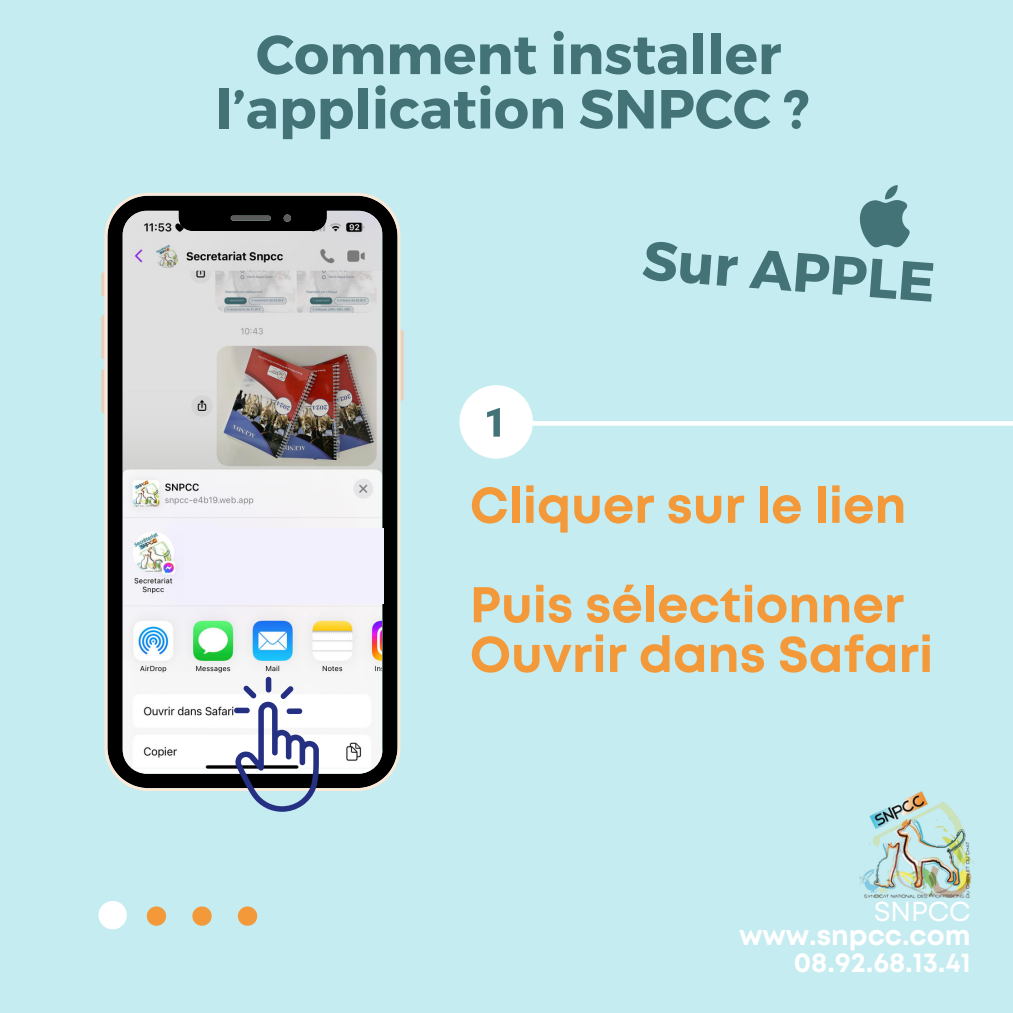
<style>
.page{position:relative;width:1013px;height:1013px;background:#fff}
.page>*{position:absolute;margin:0;border:0;box-sizing:border-box;transform-origin:0 0}
.t1{font:700 55px/54.4px "Montserrat";color:#437377;text-align:center}
.t2{font:700 50px/49.8px "Mont";color:#f39939}
.t3{font:700 27.5px "Mont";color:#fff}
.t4{font:27.5px "Mont";color:#fff}
</style>
<div class="page">
<div style="left:0;top:0;width:1012px;height:1012px;background:#c5ecf1"></div>
<svg style="left:101px;top:272px;width:3px;height:24px"></svg>
<svg style="left:101px;top:315px;width:3px;height:44px"></svg>
<svg style="left:101px;top:369px;width:3px;height:44px"></svg>
<svg style="left:400px;top:329px;width:4px;height:72px"></svg>
<svg style="left:104px;top:193px;width:296px;height:598px;background:#afafae"></svg>
<svg style="left:147px;top:906px;width:19px;height:19px"></svg>
<svg style="left:192px;top:906px;width:20px;height:19px"></svg>
<svg style="left:238px;top:906px;width:19px;height:19px"></svg>
<div style="left:98px;top:901px;width:29px;height:28px;background:#fff;border-radius:50%"></div>
<div style="left:498px;top:421px;width:514px;height:5px;background:#fff"></div>
<div style="left:459px;top:385px;width:73px;height:73px;background:#fff;border-radius:50%"></div>
<svg style="left:487px;top:408px;width:13px;height:28px"></svg>
<svg style="left:859px;top:185px;width:50px;height:62px"></svg>
<svg style="left:235px;top:677px;width:83px;height:134px;background:#abb1c4"></svg>
<img style="left:859px;top:791px;width:114px;height:108px">
<div style="left:184px;top:528px;width:199px;height:75px;background:#f2f0fc"></div>
<p class="t1" style="left:215px;top:25px;width:596px">Comment installer l’application SNPCC ?</p>
<p class="t1" style="left:644px;top:231px;width:295px;rotate:4deg">Sur APPLE</p>
<p class="t2" style="left:470px;top:484px;width:438px">Cliquer sur le lien</p>
<p class="t2" style="left:470px;top:583px;width:465px">Puis sélectionner<br>Ouvrir dans Safari</p>
<p class="t4" style="left:874px;top:901px;width:98px">SNPCC</p>
<p class="t3" style="left:739px;top:924px;width:233px">www.snpcc.com</p>
<p class="t3" style="left:793px;top:952px;width:178px">08.92.68.13.41</p>
</div>
